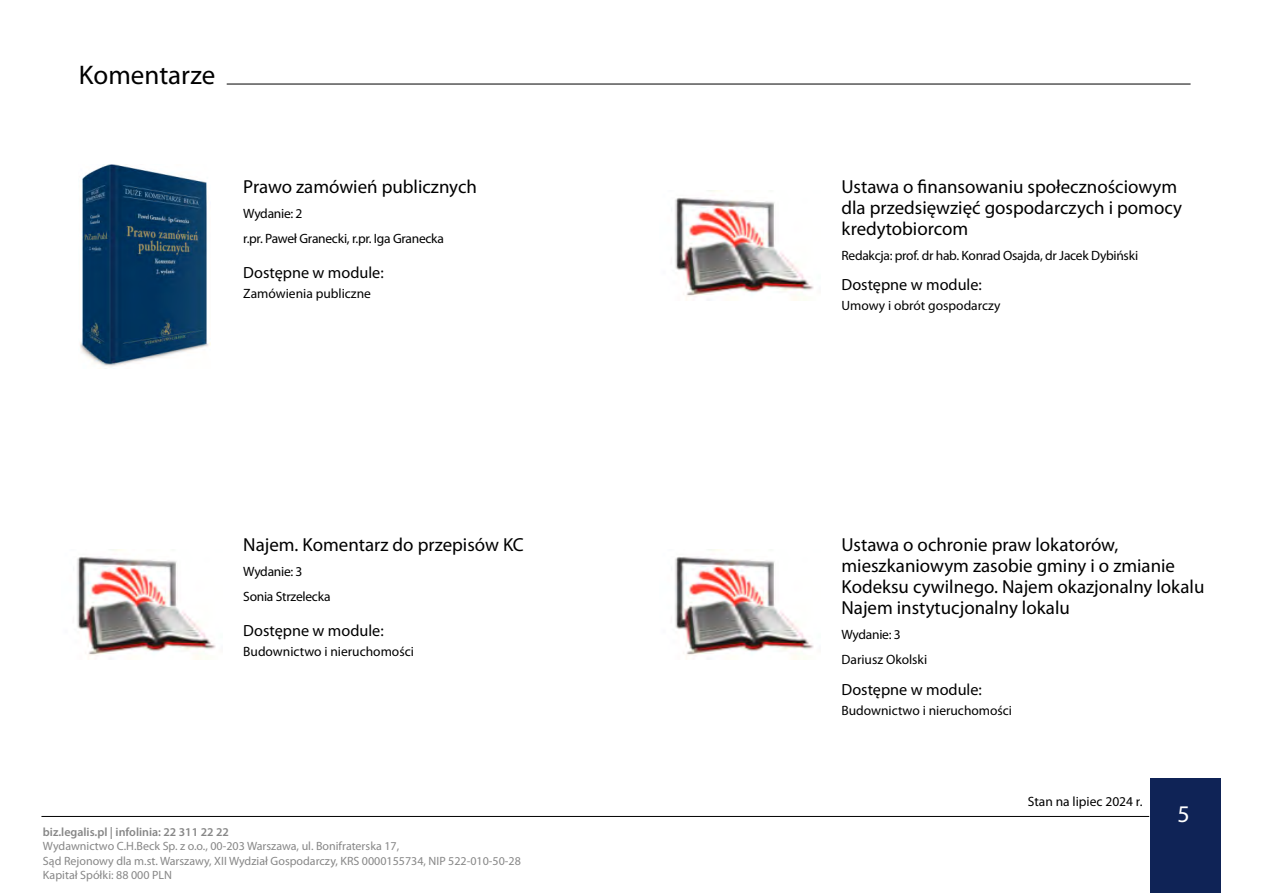
<style>
.page{position:relative;width:1263px;height:893px;background:#fff}
.page>*{position:absolute;margin:0;border:0;box-sizing:border-box;transform-origin:0 0}
.t1{font:27px "Myriad Pro";color:#000}
.t2{font:24px "Myriad Pro";color:#fff}
.t3{font:18.9px/21px "Myriad Pro";color:#000}
.t4{font:16.2px "Myriad Pro";color:#000}
.t5{font:13.5px/25.2px "Myriad Pro";color:#000}
.t6{font:13.5px/25.2px "Myriad Pro";letter-spacing:-.02em;color:#000}
.t7{font:12px/14.4px "Myriad Pro";color:#878787}
.t8{font:600 12px "Myriad Pro";color:#878787}
</style>
<div class="page">
<hr style="left:41px;top:816px;width:1108px;height:1px;background:#000">
<div style="left:1150px;top:779px;width:70px;height:114px;background:#0f2356"></div>
<hr style="left:227px;top:84px;width:963px;height:1px;background:#000">
<img style="left:675px;top:190px;width:139px;height:111px">
<img style="left:675px;top:549px;width:139px;height:111px">
<img style="left:77px;top:549px;width:139px;height:111px">
<img style="left:80px;top:165px;width:130px;height:202px">
<h1 class="t1" style="left:79px;top:58px;width:138px">Komentarze</h1>
<p class="t3" style="left:243px;top:175px;width:235px">Prawo zamówień publicznych</p>
<p class="t6" style="left:243px;top:200px;width:202px">Wydanie: 2<br>r.pr. Paweł Granecki, r.pr. Iga Granecka</p>
<p class="t4" style="left:243px;top:262px;width:142px">Dostępne w module:</p>
<p class="t5" style="left:243px;top:281px;width:129px">Zamówienia publiczne</p>
<p class="t3" style="left:243px;top:534px;width:282px">Najem. Komentarz do przepisów KC</p>
<p class="t6" style="left:243px;top:559px;width:89px">Wydanie: 3<br>Sonia Strzelecka</p>
<p class="t4" style="left:243px;top:620px;width:142px">Dostępne w module:</p>
<p class="t5" style="left:243px;top:639px;width:172px">Budownictwo i nieruchomości</p>
<p class="t8" style="left:43px;top:824px;width:187px">biz.legalis.pl | infolinia: 22 311 22 22</p>
<p class="t7" style="left:43px;top:839px;width:479px">Wydawnictwo C.H.Beck Sp. z o.o., 00-203 Warszawa, ul. Bonifraterska 17,<br>Sąd Rejonowy dla m.st. Warszawy, XII Wydział Gospodarczy, KRS 0000155734, NIP 522-010-50-28<br>Kapitał Spółki: 88 000 PLN</p>
<p class="t3" style="left:841px;top:175px;width:342px">Ustawa o finansowaniu społecznościowym dla przedsięwzięć gospodarczych i pomocy kredytobiorcom</p>
<p class="t6" style="left:841px;top:242px;width:298px">Redakcja: prof. dr hab. Konrad Osajda, dr Jacek Dybiński</p>
<p class="t4" style="left:841px;top:275px;width:142px">Dostępne w module:</p>
<p class="t5" style="left:841px;top:293px;width:161px">Umowy i obrót gospodarczy</p>
<p class="t3" style="left:841px;top:534px;width:364px">Ustawa o ochronie praw lokatorów, mieszkaniowym zasobie gminy i o zmianie Kodeksu cywilnego. Najem okazjonalny lokalu Najem instytucjonalny lokalu</p>
<p class="t5" style="left:841px;top:622px;width:87px">Wydanie: 3<br>Dariusz Okolski</p>
<p class="t4" style="left:841px;top:679px;width:142px">Dostępne w module:</p>
<p class="t5" style="left:841px;top:698px;width:172px">Budownictwo i nieruchomości</p>
<p class="t5" style="left:1028px;top:789px;width:116px">Stan na lipiec 2024 r.</p>
<p class="t2" style="left:1177px;top:799px;width:14px">5</p>
</div>
